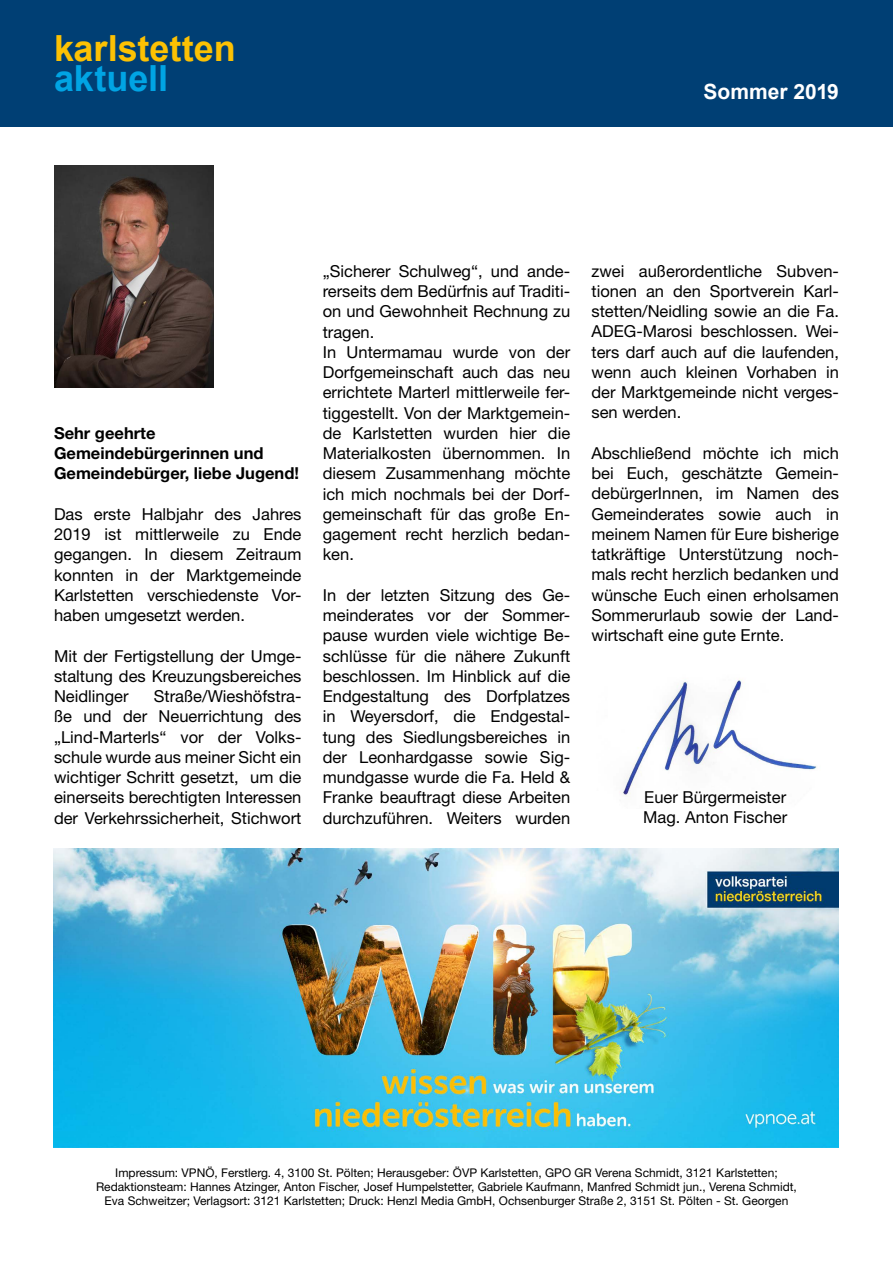
<style>
.page{position:relative;width:893px;height:1263px;background:#fff}
.page>*{position:absolute;margin:0;border:0;box-sizing:border-box;transform-origin:0 0}
.t1{font:700 36px "Arial";color:#fcc103}
.t2{font:700 36px "Arial";color:#00a4e4}
.t3{font:700 21px "Arial";color:#fff}
.t4{font:16.5px/20.2px "Helvetica Neue LT Std";color:#000;text-align:justify}
.t5{font:700 16.5px/20.2px "Helvetica Neue LT Std";color:#000}
.t6{font:12px/14.4px "Helvetica Neue LT Std";color:#000;text-align:center}
</style>
<div class="page">
<img style="left:620px;top:680px;width:197px;height:117px">
<img style="left:54px;top:165px;width:160px;height:223px">
<div style="left:0;top:0;width:893px;height:126px;background:#003f74"></div>
<img style="left:54px;top:849px;width:785px;height:299px">
<h1 class="t1" style="left:54px;top:24px;width:183px">karlstetten</h1>
<h1 class="t2" style="left:54px;top:54px;width:116px">aktuell</h1>
<p class="t3" style="left:704px;top:77px;width:137px">Sommer 2019</p>
<p class="t5" style="left:54px;top:422px;width:247px">Sehr geehrte<br>Gemeindebürgerinnen und<br>Gemeindebürger, liebe Jugend!</p>
<p class="t4" style="left:54px;top:504px;width:249px">Das erste Halbjahr des Jahres 2019 ist mittlerweile zu Ende gegangen. In diesem Zeitraum konnten in der Marktgemeinde Karlstetten verschiedenste Vor&shy;haben umgesetzt werden.</p>
<p class="t4" style="left:54px;top:645px;width:249px">Mit der Fertigstellung der Umge&shy;staltung des Kreuzungsbereiches Neidlinger</p>
<p class="t4" style="left:54px;top:686px;width:249px;text-indent:100px">Straße/Wieshöfstra&shy;ße und der Neuerrichtung des „Lind-Marterls“ vor der Volks&shy;schule wurde aus meiner Sicht ein wichtiger Schritt gesetzt, um die einerseits berechtigten Interessen der Verkehrssicherheit, Stichwort</p>
<p class="t4" style="left:323px;top:261px;width:249px;text-align:left">„Sicherer Schulweg“, und ande&shy;rerseits dem Bedürfnis auf Traditi&shy;on und Gewohnheit Rechnung zu tragen.<br>In Untermamau wurde von der<br>Dorfgemeinschaft auch das neu errichtete Marterl mittlerweile fer&shy;tiggestellt. Von der Marktgemein&shy;de Karlstetten wurden hier die<br>Materialkosten übernommen. In diesem Zusammenhang möchte ich mich nochmals bei der Dorf&shy;gemeinschaft für das große En&shy;gagement recht herzlich bedan&shy;ken.</p>
<p class="t4" style="left:323px;top:584px;width:249px">In der letzten Sitzung des Ge&shy;meinderates vor der Sommer&shy;pause wurden viele wichtige Be&shy;schlüsse für die nähere Zukunft beschlossen. Im Hinblick auf die Endgestaltung des Dorfplatzes in Weyersdorf, die Endgestal&shy;tung des Siedlungsbereiches in der Leonhardgasse sowie Sig&shy;mundgasse wurde die Fa. Held &amp; Franke beauftragt diese Arbeiten durchzuführen. Weiters wurden</p>
<p class="t4" style="left:591px;top:260px;width:249px">zwei außerordentliche Subven&shy;tionen an den Sportverein Karl&shy;stetten/Neidling sowie an die Fa.<br>ADEG-Marosi beschlossen. Wei&shy;ters darf auch auf die laufenden, wenn auch kleinen Vorhaben in der Marktgemeinde nicht verges&shy;sen werden.</p>
<p class="t4" style="left:591px;top:443px;width:249px">Abschließend möchte ich mich bei Euch, geschätzte Gemein&shy;debürgerInnen, im Namen des Gemeinderates sowie auch in meinem Namen für Eure bisherige tatkräftige Unterstützung noch&shy;mals recht herzlich bedanken und wünsche Euch einen erholsamen Sommerurlaub sowie der Land&shy;wirtschaft eine gute Ernte.</p>
<p class="t4" style="left:643px;top:787px;width:145px">Euer Bürgermeister<br>Mag. Anton Fischer</p>
<p class="t6" style="left:96px;top:1165px;width:702px">Impressum: VPNÖ, Ferstlerg. 4, 3100 St. Pölten; Herausgeber: ÖVP Karlstetten, GPO GR Verena Schmidt, 3121 Karlstetten;<br>Redaktionsteam: Hannes Atzinger, Anton Fischer, Josef Humpelstetter, Gabriele Kaufmann, Manfred Schmidt jun., Verena Schmidt,<br>Eva Schweitzer; Verlagsort: 3121 Karlstetten; Druck: Henzl Media GmbH, Ochsenburger Straße 2, 3151 St. Pölten - St. Georgen</p>
</div>
